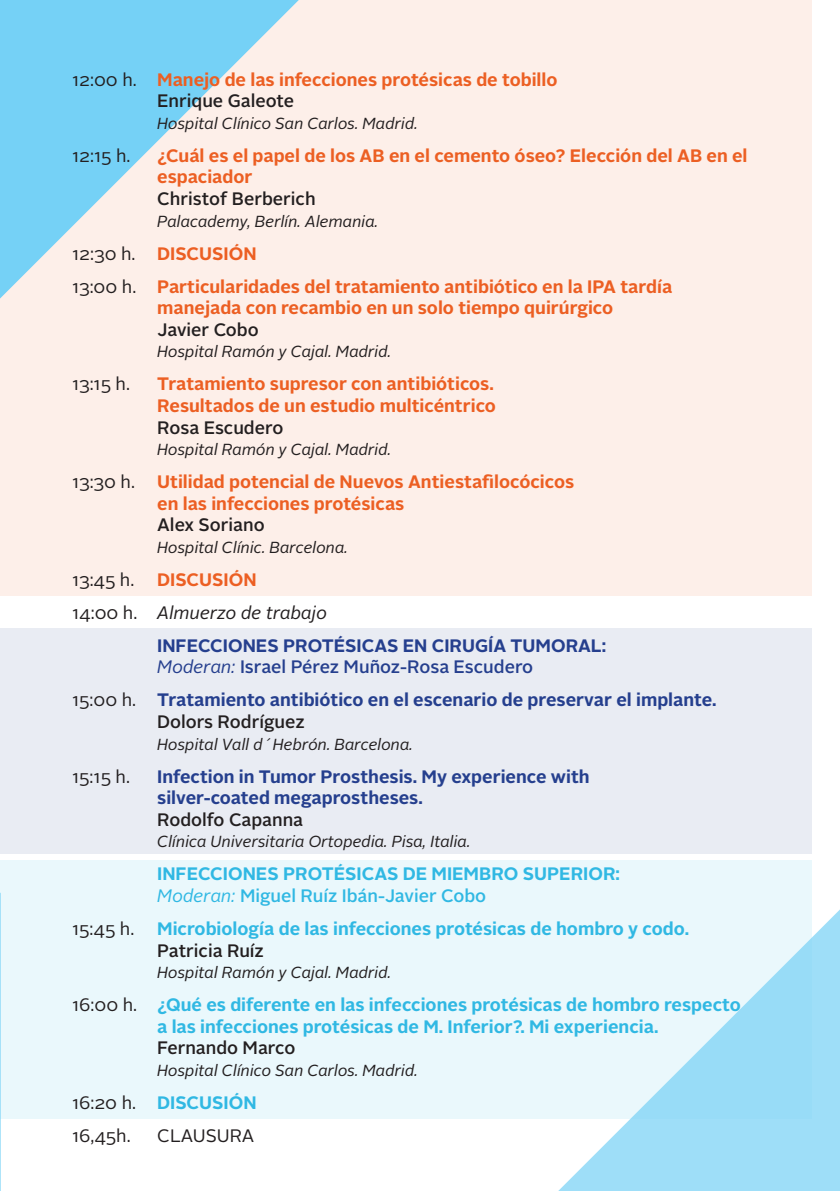
<style>
.page{position:relative;width:840px;height:1191px;background:#fff}
.page>*{position:absolute;margin:0;border:0;box-sizing:border-box;transform-origin:0 0}
.t1{font:700 18px/21.6px "Alright Sans";color:#ec5f23}
.t2{font:700 18px "Alright Sans";color:#30b8e3}
.t3{font:700 18px "Alright Sans";color:#253f8e}
.t4{font:500 18px "Alright Sans";color:#231f20}
.t5{font:18px "Alright Sans";color:#231f20}
.t6{font:500 18px "Alright Sans";color:#253f8e}
.t7{font:500 18px "Alright Sans";color:#30b8e3}
.t8{font:italic 18px "Alright Sans";color:#231f20}
.t9{font:italic 16px "Alright Sans";color:#231f20}
.s1{font-weight:400;color:#231f20}
.s2{font-style:normal}
.s3{font-weight:400;font-style:italic}
</style>
<div class="page">
<div style="left:0;top:0;width:811px;height:595px;background:#fdefe9"></div>
<div style="left:0;top:860px;width:811px;height:259px;background:#eaf8fc"></div>
<svg style="left:0;top:0;width:298px;height:298px;fill:#7ad2f5"></svg>
<svg style="left:0;top:892px;width:1px;height:299px"></svg>
<svg style="left:558px;top:892px;width:281px;height:299px"></svg>
<div style="left:0;top:628px;width:811px;height:226px;background:#e9ecf3"></div>
<p class="t1" style="left:72px;top:69px;width:486px"><span class="s1">12:00 h.</span> Manejo de las infecciones protésicas de tobillo</p>
<p class="t4" style="left:157px;top:89px;width:138px">Enrique Galeote</p>
<p class="t9" style="left:157px;top:112px;width:262px">Hospital Clínico San Carlos. Madrid.</p>
<p class="t5" style="left:72px;top:143px;width:60px">12:15 h.</p>
<p class="t1" style="left:157px;top:145px;width:591px">¿Cuál es el papel de los AB en el cemento óseo? Elección del AB en el espaciador</p>
<p class="t4" style="left:157px;top:186px;width:160px">Christof Berberich</p>
<p class="t9" style="left:157px;top:210px;width:222px">Palacademy, Berlín. Alemania.</p>
<p class="t1" style="left:72px;top:243px;width:186px"><span class="s1">12:30 h.</span> DISCUSIÓN</p>
<p class="t1" style="left:72px;top:276px;width:601px"><span class="s1">13:00 h.</span> Particularidades del tratamiento antibiótico en la IPA tardía</p>
<p class="t1" style="left:157px;top:297px;width:457px">manejada con recambio en un solo tiempo quirúrgico</p>
<p class="t4" style="left:157px;top:317px;width:103px">Javier Cobo</p>
<p class="t9" style="left:157px;top:341px;width:235px">Hospital Ramón y Cajal. Madrid.</p>
<p class="t5" style="left:72px;top:372px;width:59px">13:15 h.</p>
<p class="t1" style="left:157px;top:373px;width:338px">Tratamiento supresor con antibióticos.</p>
<p class="t1" style="left:157px;top:395px;width:340px">Resultados de un estudio multicéntrico</p>
<p class="t4" style="left:157px;top:415px;width:127px">Rosa Escudero</p>
<p class="t9" style="left:157px;top:439px;width:235px">Hospital Ramón y Cajal. Madrid.</p>
<p class="t1" style="left:72px;top:471px;width:503px"><span class="s1">13:30 h.</span> Utilidad potencial de Nuevos Antiestafilocócicos</p>
<p class="t1" style="left:157px;top:493px;width:248px">en las infecciones protésicas</p>
<p class="t4" style="left:157px;top:512px;width:109px">Alex Soriano</p>
<p class="t9" style="left:157px;top:536px;width:192px">Hospital Clínic. Barcelona.</p>
<p class="t5" style="left:72px;top:567px;width:64px">13:45 h.</p>
<p class="t1" style="left:157px;top:569px;width:101px">DISCUSIÓN</p>
<p class="t8" style="left:72px;top:600px;width:256px"><span class="s2">14:00 h.</span> Almuerzo de trabajo</p>
<p class="t3" style="left:157px;top:633px;width:450px">INFECCIONES PROTÉSICAS EN CIRUGÍA TUMORAL:</p>
<p class="t6" style="left:157px;top:654px;width:377px"><span class="s3">Moderan:</span> Israel Pérez Muñoz-Rosa Escudero</p>
<p class="t3" style="left:72px;top:687px;width:645px"><span class="s1">15:00 h.</span> Tratamiento antibiótico en el escenario de preservar el implante.</p>
<p class="t4" style="left:157px;top:709px;width:149px">Dolors Rodríguez</p>
<p class="t9" style="left:157px;top:733px;width:257px">Hospital Vall d´Hebrón. Barcelona.</p>
<p class="t5" style="left:72px;top:764px;width:59px">15:15 h.</p>
<p class="t3" style="left:157px;top:763px;width:434px">Infection in Tumor Prosthesis. My experience with</p>
<p class="t3" style="left:157px;top:785px;width:267px">silver-coated megaprostheses.</p>
<p class="t4" style="left:157px;top:807px;width:147px">Rodolfo Capanna</p>
<p class="t9" style="left:157px;top:831px;width:315px">Clínica Universitaria Ortopedia. Pisa, Italia.</p>
<p class="t2" style="left:157px;top:861px;width:464px">INFECCIONES PROTÉSICAS DE MIEMBRO SUPERIOR:</p>
<p class="t7" style="left:157px;top:883px;width:330px"><span class="s3">Moderan:</span> Miguel Ruíz Ibán-Javier Cobo</p>
<p class="t5" style="left:72px;top:916px;width:64px">15:45 h.</p>
<p class="t2" style="left:157px;top:916px;width:533px">Microbiología de las infecciones protésicas de hombro y codo.</p>
<p class="t4" style="left:157px;top:937px;width:108px">Patricia Ruíz</p>
<p class="t9" style="left:157px;top:961px;width:235px">Hospital Ramón y Cajal. Madrid.</p>
<p class="t2" style="left:72px;top:992px;width:669px"><span class="s1">16:00 h.</span> ¿Qué es diferente en las infecciones protésicas de hombro respecto</p>
<p class="t2" style="left:157px;top:1013px;width:502px">a las infecciones protésicas de M. Inferior?. Mi experiencia.</p>
<p class="t4" style="left:157px;top:1035px;width:139px">Fernando Marco</p>
<p class="t9" style="left:157px;top:1059px;width:262px">Hospital Clínico San Carlos. Madrid.</p>
<p class="t2" style="left:72px;top:1090px;width:186px"><span class="s1">16:20 h.</span> DISCUSIÓN</p>
<p class="t5" style="left:72px;top:1123px;width:60px">16,45h.</p>
<p class="t5" style="left:157px;top:1123px;width:99px">CLAUSURA</p>
</div>
